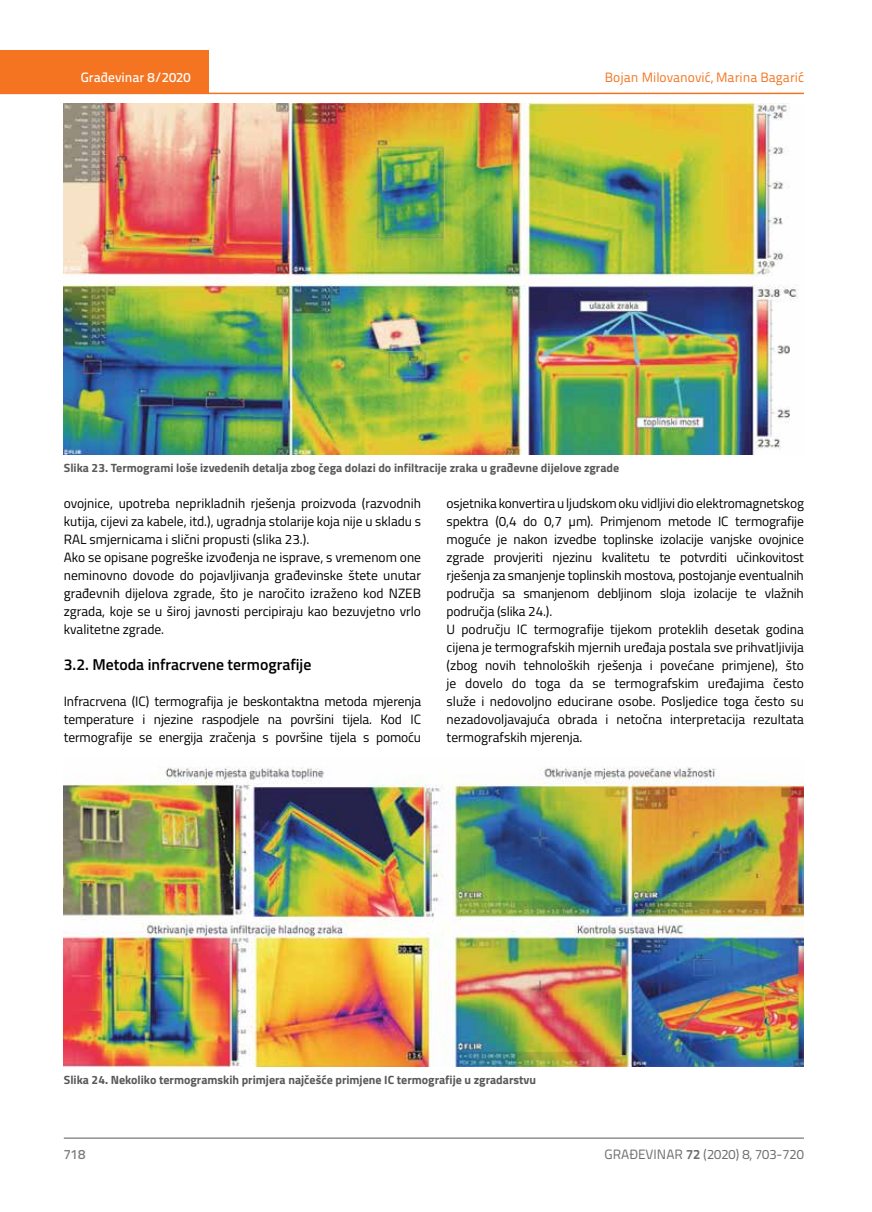
<style>
.page{position:relative;width:872px;height:1212px;background:#fff}
.page>*{position:absolute;margin:0;border:0;box-sizing:border-box;transform-origin:0 0}
.t1{font:600 15.75px "Titillium";color:#000}
.t2{font:13.5px/18px "Titillium";color:#000}
.t3{font:13.5px "Titillium Text 22 L";color:#f47421}
.t4{font:13.5px "Titillium Text 22 L";color:#6d6e71}
.t5{font:500 13.5px "Titillium Text 22 L";color:#fff}
.t6{font:500 13.5px "Titillium Text 22 L";color:#797a7d}
.t7{font:700 12px "Titillium";color:#58595b}
.s1{font-weight:700}
</style>
<div class="page">
<div style="left:0;top:50px;width:208px;height:44px;background:#f47421"></div>
<hr style="left:0;top:93px;width:804px;height:1px;background:#f47421">
<hr style="left:64px;top:1138px;width:740px;height:1px;background:#58595b">
<img style="left:64px;top:103px;width:735px;height:351px">
<img style="left:64px;top:767px;width:740px;height:299px">
<p class="t5" style="left:81px;top:67px;width:111px">Građevinar 8/2020</p>
<p class="t3" style="left:605px;top:68px;width:200px">Bojan Milovanović, Marina Bagarić</p>
<p class="t7" style="left:64px;top:458px;width:557px">Slika 23. Termogrami loše izvedenih detalja zbog čega dolazi do infiltracije zraka u građevne dijelove zgrade</p>
<p class="t2" style="left:64px;top:493px;width:359px">ovojnice, upotreba neprikladnih rješenja proizvoda (razvodnih kutija, cijevi za kabele, itd.), ugradnja stolarije koja nije u skladu s RAL smjernicama i slični propusti (slika 23.).<br>Ako se opisane pogreške izvođenja ne isprave, s vremenom one neminovno dovode do pojavljivanja građevinske štete unutar građevnih dijelova zgrade, što je naročito izraženo kod NZEB zgrada, koje se u široj javnosti percipiraju kao bezuvjetno vrlo kvalitetne zgrade.</p>
<p class="t1" style="left:64px;top:653px;width:249px">3.2. Metoda infracrvene termografije</p>
<p class="t2" style="left:64px;top:692px;width:359px;text-align:justify">Infracrvena (IC) termografija je beskontaktna metoda mjerenja temperature i njezine raspodjele na površini tijela. Kod IC termografije se energija zračenja s površine tijela s pomoću</p>
<p class="t2" style="left:446px;top:493px;width:359px">osjetnika konvertira u ljudskom oku vidljivi dio elektromagnetskog spektra (0,4 do 0,7 µm). Primjenom metode IC termografije moguće je nakon izvedbe toplinske izolacije vanjske ovojnice zgrade provjeriti njezinu kvalitetu te potvrditi učinkovitost rješenja za smanjenje toplinskih mostova, postojanje eventualnih područja sa smanjenom debljinom sloja izolacije te vlažnih područja (slika 24.).<br>U području IC termografije tijekom proteklih desetak godina cijena je termografskih mjernih uređaja postala sve prihvatljivija (zbog novih tehnoloških rješenja i povećane primjene), što je dovelo do toga da se termografskim uređajima često služe i nedovoljno educirane osobe. Posljedice toga često su nezadovoljavajuća obrada i netočna interpretacija rezultata termografskih mjerenja.</p>
<p class="t7" style="left:64px;top:1071px;width:474px">Slika 24. Nekoliko termogramskih primjera najčešće primjene IC termografije u zgradarstvu</p>
<p class="t6" style="left:64px;top:1144px;width:23px">718</p>
<p class="t4" style="left:604px;top:1144px;width:201px">GRAĐEVINAR <span class="s1">72</span> (2020) 8, 703-720</p>
</div>
